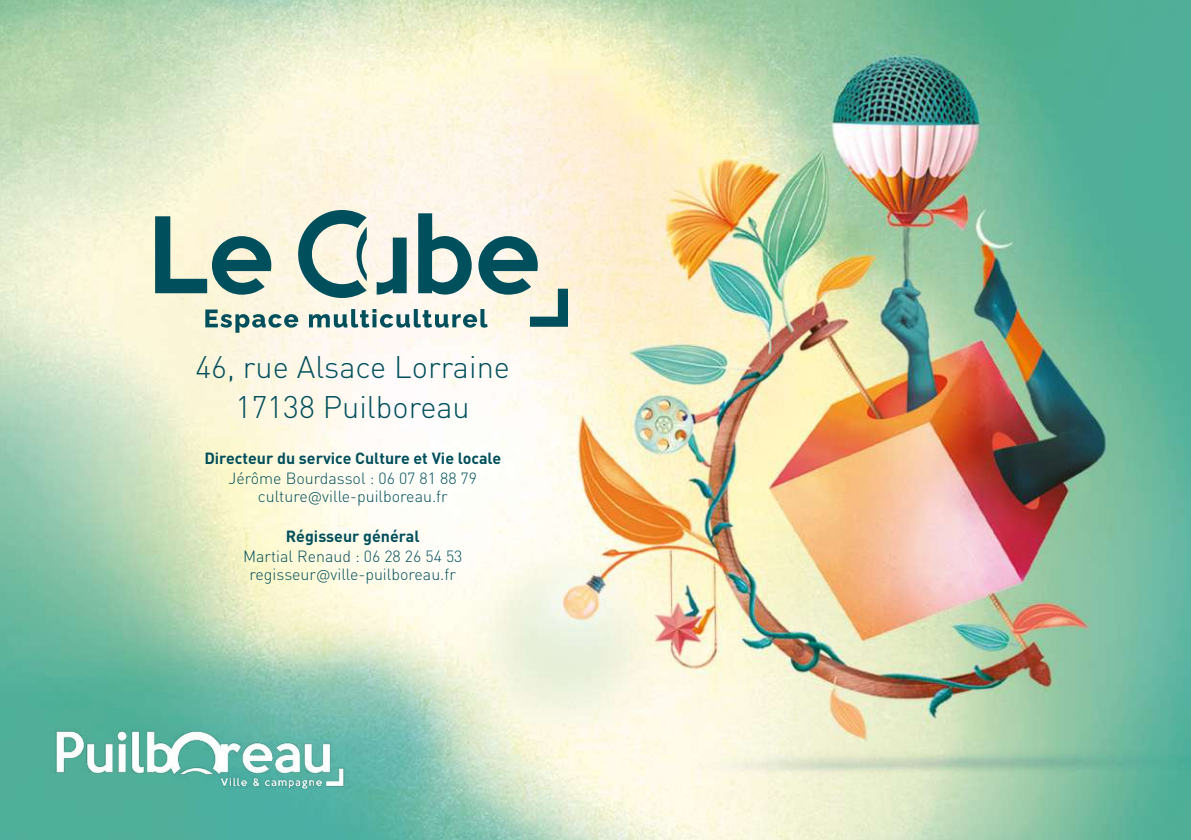
<style>
.page{position:relative;width:1191px;height:840px;background:#fff}
.page>*{position:absolute;margin:0;border:0;box-sizing:border-box;transform-origin:0 0}
.t1{font:300 30.8px/40px "DIN Pro";color:#004f5c;text-align:center}
.t2{font:300 16px/18px "DIN Pro";color:#004f5c;text-align:center}
.t3{font:700 16px "DIN Pro";color:#004f5c}
.s1{font-family:"Apparat"}
</style>
<div class="page">
<img style="left:0;top:0;width:1191px;height:839px">
<svg style="left:155px;top:210px;width:413px;height:122px;background:#b5c6bc"></svg>
<img style="left:50px;top:727px;width:300px;height:65px">
<h1 class="t1" style="left:195px;top:345px;width:316px">46, rue Alsace Lorraine<br>17138 Puilboreau</h1>
<p class="t3" style="left:204px;top:447px;width:298px">Directeur du service Culture et Vie locale</p>
<p class="t2" style="left:228px;top:468px;width:250px">Jérôme Bourdassol : 06 07 81 88 79 culture<span class="s1">@</span>ville-puilboreau.fr</p>
<p class="t3" style="left:286px;top:525px;width:135px">Régisseur général</p>
<p class="t2" style="left:243px;top:546px;width:221px">Martial Renaud : 06 28 26 54 53 regisseur<span class="s1">@</span>ville-puilboreau.fr</p>
</div>
